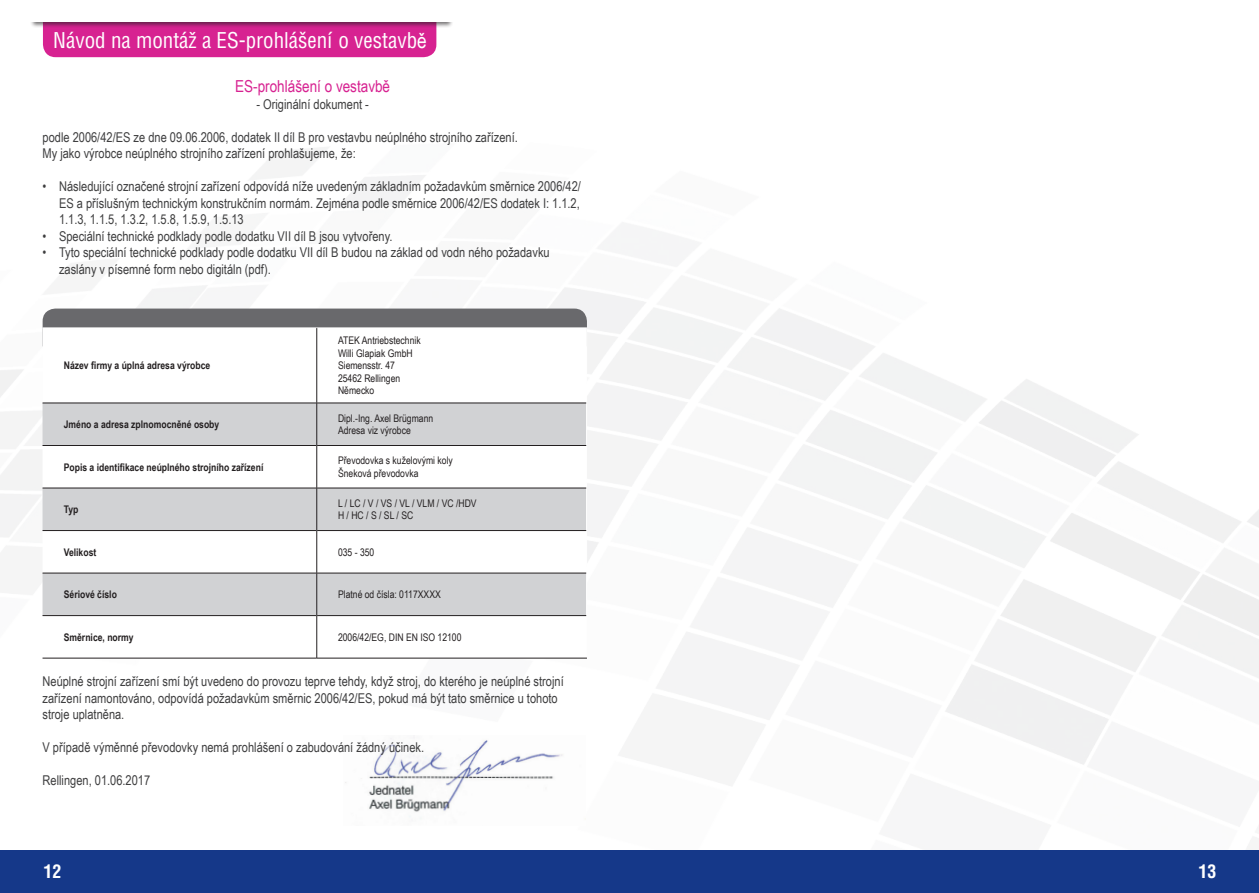
<style>
.page{position:relative;width:1259px;height:893px;background:#fff}
.page>*{position:absolute;margin:0;border:0;box-sizing:border-box;transform-origin:0 0}
.t1{font:condensed 21px "Context S Si";color:#fff}
.t2{font:700 condensed 18px "Context S Si";color:#fff}
.t3{font:16.5px "Arial Narrow";color:#d72291}
.t4{font:13.5px/16.5px "Arial Narrow";color:#3e3e3f}
.t5{font:10.5px/12.6px "Arial Narrow";color:#231f20}
.t6{font:700 10.5px "Arial Narrow";color:#231f20}
.s1{font-family:"Arial Narrow";font-stretch:normal}
</style>
<div class="page">
<div style="left:0;top:850px;width:1259px;height:43px;background:#153889"></div>
<div style="left:43px;top:28px;width:393px;height:29px;background:#d72291"></div>
<div style="left:30px;top:0;width:424px;height:28px;background:#231f20;opacity:.64"></div>
<div style="left:0;top:0;width:629px;height:22px;background:#fff"></div>
<div style="left:43px;top:309px;width:544px;height:19px;background:#69696c"></div>
<svg style="left:43px;top:329px;width:543px;height:329px"></svg>
<svg style="left:43px;top:404px;width:543px;height:211px;fill:#d1d2d4"></svg>
<hr style="left:43px;top:403px;width:273px;height:1px;background:#231f20">
<hr style="left:317px;top:403px;width:269px;height:1px;background:#231f20">
<hr style="left:43px;top:445px;width:273px;height:1px;background:#231f20">
<hr style="left:317px;top:445px;width:269px;height:1px;background:#231f20">
<hr style="left:43px;top:488px;width:273px;height:1px;background:#231f20">
<hr style="left:317px;top:488px;width:269px;height:1px;background:#231f20">
<hr style="left:43px;top:530px;width:273px;height:1px;background:#231f20">
<hr style="left:317px;top:530px;width:269px;height:1px;background:#231f20">
<hr style="left:43px;top:573px;width:273px;height:1px;background:#231f20">
<hr style="left:317px;top:573px;width:269px;height:1px;background:#231f20">
<hr style="left:43px;top:615px;width:273px;height:1px;background:#231f20">
<hr style="left:317px;top:615px;width:269px;height:1px;background:#231f20">
<hr style="left:43px;top:658px;width:274px;height:1px;background:#231f20">
<hr style="left:317px;top:658px;width:270px;height:1px;background:#231f20">
<hr style="left:316px;top:328px;width:1px;height:75px;background:#231f20">
<hr style="left:316px;top:403px;width:1px;height:42px;background:#231f20">
<hr style="left:316px;top:445px;width:1px;height:43px;background:#231f20">
<hr style="left:316px;top:488px;width:1px;height:42px;background:#231f20">
<hr style="left:316px;top:530px;width:1px;height:43px;background:#231f20">
<hr style="left:316px;top:573px;width:1px;height:43px;background:#231f20">
<hr style="left:316px;top:616px;width:1px;height:42px;background:#231f20">
<img style="left:344px;top:736px;width:241px;height:90px">
<h1 class="t1" style="left:53px;top:27px;width:375px">Návod na montáž a ES-prohlášení o vestavb<span class="s1">ě</span></h1>
<p class="t3" style="left:235px;top:74px;width:156px">ES-prohlášení o vestavbě</p>
<p class="t4" style="left:256px;top:95px;width:114px">- Originální dokument -</p>
<p class="t4" style="left:43px;top:128px;width:477px">podle 2006/42/ES ze dne 09.06.2006, dodatek II díl B pro vestavbu neúplného strojního zařízení.<br>My jako výrobce neúplného strojního zařízení prohlašujeme, že:</p>
<p class="t4" style="left:59px;top:177px;width:523px;text-align:justify;text-indent:-16px">• Následující označené strojní zařízení odpovídá níže uvedeným základním požadavkům směrnice 2006/42/ ES a příslušným technickým konstrukčním normám. Zejména podle směrnice 2006/42/ES dodatek I: 1.1.2, 1.1.3, 1.1.5, 1.3.2, 1.5.8, 1.5.9, 1.5.13</p>
<p class="t4" style="left:43px;top:227px;width:351px">• Speciální technické podklady podle dodatku VII díl B jsou vytvořeny.</p>
<p class="t4" style="left:59px;top:243px;width:492px;text-indent:-16px">• Tyto speciální technické podklady podle dodatku VII díl B budou na základ od vodn ného požadavku zaslány v písemné form nebo digitáln (pdf).</p>
<p class="t6" style="left:64px;top:358px;width:148px">Název firmy a úplná adresa výrobce</p>
<p class="t5" style="left:338px;top:334px;width:84px">ATEK Antriebstechnik<br>Willi Glapiak GmbH<br>Siemensstr. 47<br>25462 Rellingen<br>Německo</p>
<p class="t6" style="left:64px;top:416px;width:157px">Jméno a adresa zplnomocněné osoby</p>
<p class="t5" style="left:338px;top:411px;width:97px">Dipl.-Ing. Axel Brügmann<br>Adresa viz výrobce</p>
<p class="t6" style="left:64px;top:459px;width:201px">Popis a identifikace neúplného strojního zařízení</p>
<p class="t5" style="left:338px;top:454px;width:116px">Převodovka s kuželovými koly<br>Šneková převodovka</p>
<p class="t6" style="left:64px;top:501px;width:16px">Typ</p>
<p class="t5" style="left:338px;top:496px;width:140px">L/LC/V/VS/VL/VLM/VC/HDV<br>H/HC/S/SL/SC</p>
<p class="t6" style="left:64px;top:544px;width:34px">Velikost</p>
<p class="t5" style="left:338px;top:545px;width:38px">035 - 350</p>
<p class="t6" style="left:64px;top:586px;width:55px">Sériové číslo</p>
<p class="t5" style="left:338px;top:588px;width:104px">Platné od čísla: 0117XXXX</p>
<p class="t6" style="left:64px;top:629px;width:71px">Směrnice, normy</p>
<p class="t5" style="left:338px;top:630px;width:125px">2006/42/EG, DIN EN ISO 12100</p>
<p class="t4" style="left:43px;top:672px;width:523px">Neúplné strojní zařízení smí být uvedeno do provozu teprve tehdy, když stroj, do kterého je neúplné strojní zařízení namontováno, odpovídá požadavkům směrnic 2006/42/ES, pokud má být tato směrnice u tohoto stroje uplatněna.</p>
<p class="t4" style="left:43px;top:738px;width:383px">V případě výměnné převodovky nemá prohlášení o zabudování žádný účinek.</p>
<p class="t4" style="left:43px;top:771px;width:109px">Rellingen, 01.06.2017</p>
<h2 class="t2" style="left:44px;top:860px;width:19px">12</h2>
<h2 class="t2" style="left:1198px;top:860px;width:19px">13</h2>
</div>
